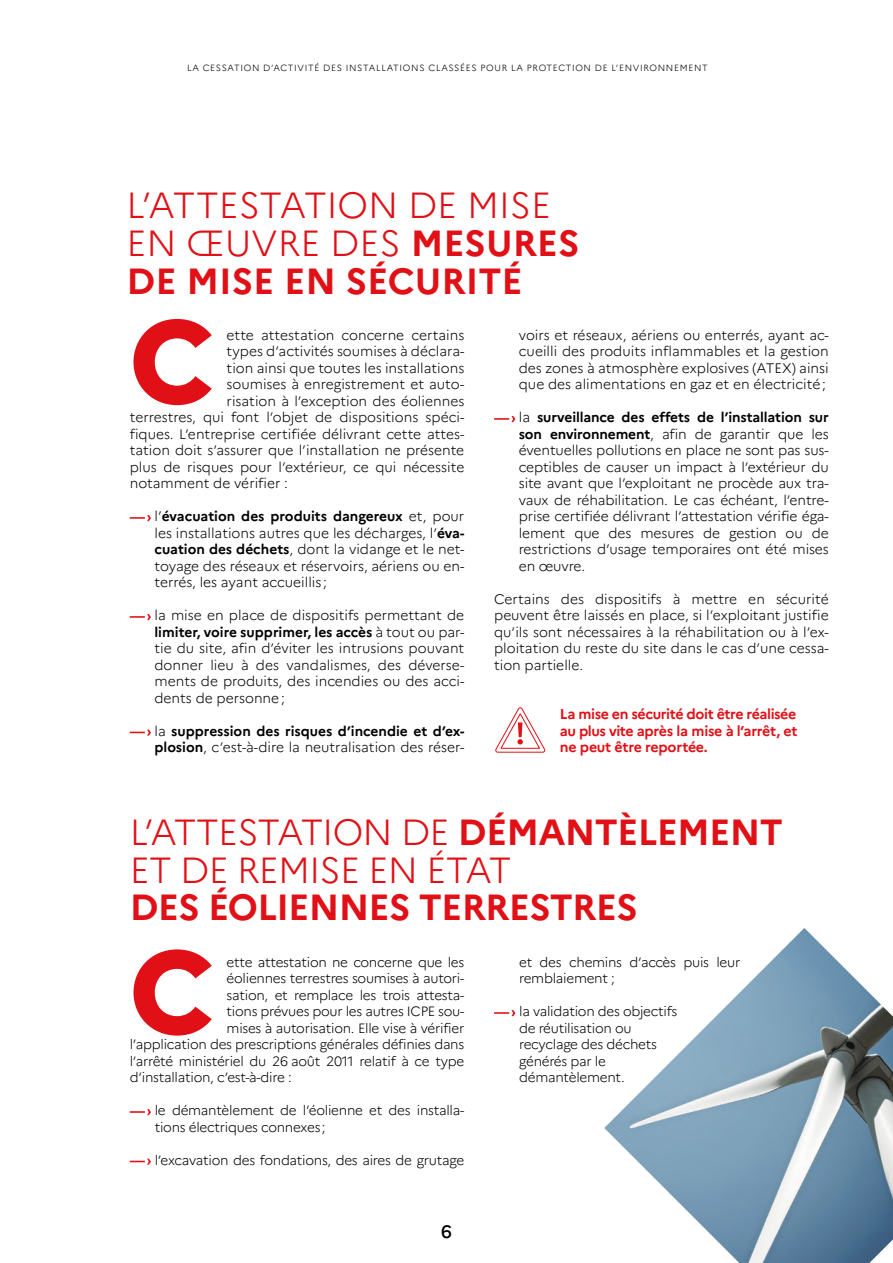
<style>
.page{position:relative;width:893px;height:1263px;background:#fff}
.page>*{position:absolute;margin:0;border:0;box-sizing:border-box;transform-origin:0 0}
.t1{font:800 116.55px "Marianne";color:#e01016}
.t2{font:300 36.3px/37.8px "Marianne";color:#e01016}
.t3{font:300 36.3px/37.8px "Marianne";letter-spacing:-.02em;color:#e01016}
.t4{font:700 36.3px "Marianne";letter-spacing:-.02em;color:#e01016}
.t5{font:500 18px "Marianne";color:#000}
.t6{font:700 14.25px/16.5px "Marianne";letter-spacing:-.025em;color:#e01016;text-align:justify}
.t7{font:300 13.8px/16.5px "Marianne";color:#000;text-align:justify}
.t8{font:700 13.8px/16.5px "Marianne";color:#000}
.t9{font:300 13.5px/16.5px "Marianne";letter-spacing:-.02em;color:#000}
.t10{font:300 9px "Marianne";letter-spacing:.075em;color:#000}
.s1{font-weight:700}
.s2{font-weight:300}
</style>
<div class="page">
<svg style="left:130px;top:515px;width:21px;height:6px"></svg>
<svg style="left:130px;top:614px;width:21px;height:6px"></svg>
<svg style="left:130px;top:729px;width:21px;height:7px"></svg>
<svg style="left:494px;top:416px;width:21px;height:6px"></svg>
<svg style="left:130px;top:1109px;width:21px;height:6px"></svg>
<svg style="left:130px;top:1158px;width:21px;height:7px"></svg>
<svg style="left:494px;top:1010px;width:21px;height:6px"></svg>
<svg style="left:495px;top:707px;width:51px;height:46px"></svg>
<img style="left:604px;top:928px;width:289px;height:335px">
<p class="t10" style="left:187px;top:62px;width:522px">LA CESSATION D’ACTIVITÉ DES INSTALLATIONS CLASSÉES POUR LA PROTECTION DE L’ENVIRONNEMENT</p>
<h2 class="t2" style="left:127px;top:186px;width:454px">L’ATTESTATION DE MISE<br>EN ŒUVRE DES <span class="s1">MESURES<br>DE MISE EN SÉCURITÉ</span></h2>
<h1 class="t1" style="left:129px;top:290px;width:86px">C</h1>
<p class="t7" style="left:227px;top:326px;width:239px">ette attestation concerne certains</p>
<p class="t7" style="left:227px;top:343px;width:239px">types d’activités soumises à déclara-</p>
<p class="t7" style="left:227px;top:359px;width:239px">tion ainsi que toutes les installations</p>
<p class="t7" style="left:227px;top:376px;width:239px">soumises à enregistrement et auto-</p>
<p class="t7" style="left:227px;top:392px;width:239px">risation à l’exception des éoliennes</p>
<p class="t7" style="left:130px;top:409px;width:336px">terrestres, qui font l’objet de dispositions spéci-</p>
<p class="t7" style="left:130px;top:425px;width:336px">fiques. L’entreprise certifiée délivrant cette attes-</p>
<p class="t7" style="left:130px;top:442px;width:336px">tation doit s’assurer que l’installation ne présente</p>
<p class="t7" style="left:130px;top:458px;width:336px">plus de risques pour l’extérieur, ce qui nécessite</p>
<p class="t7" style="left:130px;top:475px;width:160px">notamment de vérifier :</p>
<p class="t7" style="left:154px;top:508px;width:311px">l’<span class="s1">évacuation des produits dangereux</span> et, pour les installations autres que les décharges, l’<span class="s1">éva&shy;cuation des déchets</span>, dont la vidange et le net&shy;toyage des réseaux et réservoirs, aériens ou en&shy;terrés, les ayant accueillis ;</p>
<p class="t7" style="left:154px;top:607px;width:311px">la mise en place de dispositifs permettant de <span class="s1">limiter, voire supprimer, les accès</span> à tout ou par&shy;tie du site, afin d’éviter les intrusions pouvant donner lieu à des vandalismes, des déverse&shy;ments de produits, des incendies ou des acci&shy;dents de personne;</p>
<p class="t8" style="left:154px;top:722px;width:311px"><span class="s2">la</span> suppression des risques d’incendie et d’ex&shy;plosion<span class="s2">, c’est-à-dire la neutralisation des réser-</span></p>
<p class="t7" style="left:519px;top:326px;width:311px">voirs et réseaux, aériens ou enterrés, ayant ac&shy;cueilli des produits inflammables et la gestion des zones à atmosphère explosives (ATEX) ainsi que des alimentations en gaz et en électricité;</p>
<p class="t7" style="left:519px;top:409px;width:311px">la <span class="s1">surveillance des effets de l’installation sur son environnement</span>, afin de garantir que les éventuelles pollutions en place ne sont pas sus&shy;ceptibles de causer un impact à l’extérieur du site avant que l’exploitant ne procède aux tra&shy;vaux de réhabilitation. Le cas échéant, l’entre&shy;prise certifiée délivrant l’attestation vérifie éga&shy;lement que des mesures de gestion ou de restrictions d’usage temporaires ont été mises en œuvre.</p>
<p class="t7" style="left:494px;top:590px;width:336px">Certains des dispositifs à mettre en sécurité peuvent être laissés en place, si l’exploitant justifie qu’ils sont nécessaires à la réhabilitation ou à l’ex&shy;ploitation du reste du site dans le cas d’une cessa&shy;tion partielle.</p>
<p class="t6" style="left:560px;top:706px;width:239px">La mise en sécurité doit être réalisée au plus vite après la mise à l’arrêt, et ne peut être reportée.</p>
<h2 class="t3" style="left:130px;top:813px;width:655px">L’ATTESTATION DE <span class="s1">DÉMANTÈLEMENT<br></span>ET DE REMISE EN ÉTAT</h2>
<h2 class="t4" style="left:130px;top:885px;width:509px">DES ÉOLIENNES TERRESTRES</h2>
<h1 class="t1" style="left:129px;top:921px;width:86px">C</h1>
<p class="t9" style="left:227px;top:953px;width:239px">ette attestation ne concerne que les</p>
<p class="t9" style="left:227px;top:970px;width:239px">éoliennes terrestres soumises à autori-</p>
<p class="t9" style="left:227px;top:986px;width:239px">sation, et remplace les trois attesta-</p>
<p class="t9" style="left:227px;top:1003px;width:239px">tions prévues pour les autres ICPE sou-</p>
<p class="t9" style="left:227px;top:1019px;width:239px">mises à autorisation. Elle vise à vérifier</p>
<p class="t9" style="left:130px;top:1036px;width:336px">l’application des prescriptions générales définies dans</p>
<p class="t9" style="left:130px;top:1052px;width:336px">l’arrêté ministériel du 26 août 2011 relatif à ce type</p>
<p class="t9" style="left:130px;top:1069px;width:163px">d’installation, c’est-à-dire :</p>
<p class="t9" style="left:155px;top:1102px;width:311px">le démantèlement de l’éolienne et des installa&shy;tions électriques connexes;</p>
<p class="t9" style="left:155px;top:1151px;width:311px">l’excavation des fondations, des aires de grutage</p>
<h3 class="t5" style="left:441px;top:1220px;width:12px">6</h3>
<p class="t9" style="left:519px;top:953px;width:223px">et des chemins d’accès puis leur remblaiement ;</p>
<p class="t9" style="left:519px;top:1003px;width:160px">la validation des objectifs de réutilisation ou recyclage des déchets générés par le démantèlement.</p>
</div>
